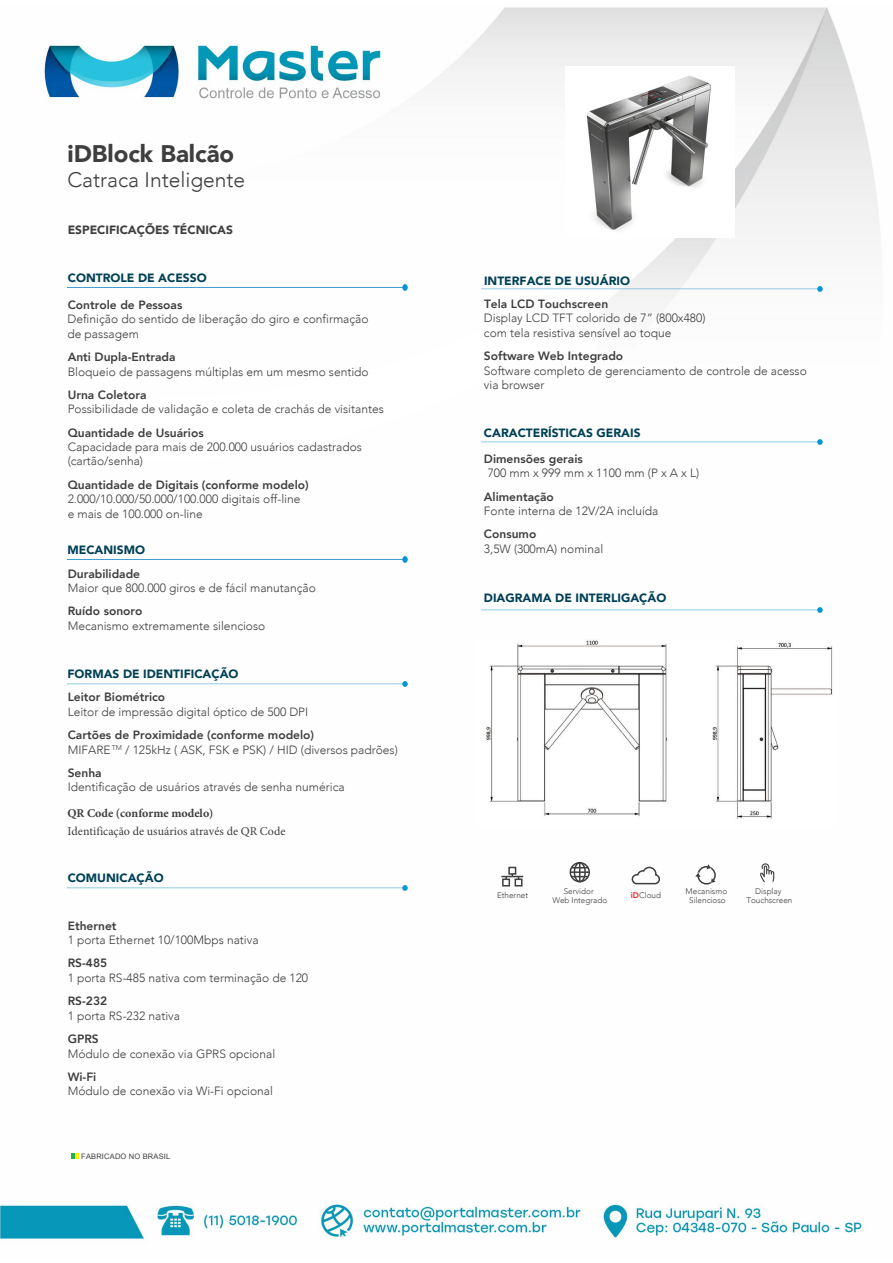
<style>
.page{position:relative;width:893px;height:1263px;background:#fff}
.page>*{position:absolute;margin:0;border:0;box-sizing:border-box;transform-origin:0 0}
.t1{font:900 24px "Avenir";color:#3e3e3f}
.t2{font:300 21px "Avenir";color:#3e3e3f}
.t3{font:300 12px/14.4px "Avenir";color:#3e3e3f}
.t4{font:900 12px/23.4px "Avenir";color:#004055}
.t5{font:12px "Minion Pro";color:#3e3e3f}
.t6{font:900 12px "Avenir";color:#3e3e3f}
.t7{font:800 12px/23.4px "Avenir";color:#3e3e3f}
.t8{font:300 8.1px/9.8px "Avenir";color:#3e3e3f;text-align:center}
.t9{font:7.5px "Arial";letter-spacing:.025em;color:#3e3e3f}
.s1{font-weight:800}
.s2{font-weight:900;color:#004055}
.s3{font-weight:800;color:#3e3e3f}
.s4{font-family:"Minion Pro";font-weight:700}
.s5{font-weight:800;color:#ee2123}
</style>
<div class="page">
<img style="left:0;top:7px;width:880px;height:1233px">
<svg style="left:71px;top:1154px;width:8px;height:5px"></svg>
<img style="left:476px;top:639px;width:361px;height:188px">
<img style="left:565px;top:67px;width:169px;height:171px">
<svg style="left:631px;top:866px;width:30px;height:19px"></svg>
<div style="left:570px;top:862px;width:20px;height:20px;border:2px solid #3e3e3f;border-radius:50%"></div>
<div style="left:574px;top:862px;width:12px;height:20px;border:2px solid #3e3e3f;border-radius:50%"></div>
<svg style="left:570px;top:863px;width:19px;height:19px"></svg>
<svg style="left:501px;top:874px;width:22px;height:5px"></svg>
<div style="left:508px;top:867px;width:8px;height:8px;border:2px solid #3e3e3f"></div>
<div style="left:502px;top:878px;width:8px;height:8px;border:2px solid #3e3e3f"></div>
<div style="left:515px;top:878px;width:8px;height:8px;border:2px solid #3e3e3f"></div>
<svg style="left:760px;top:863px;width:14px;height:19px"></svg>
<div style="left:697px;top:866px;width:19px;height:18px;border:2px solid #3e3e3f;border-radius:50%"></div>
<svg style="left:695px;top:864px;width:21px;height:19px"></svg>
<img style="left:67px;top:885px;width:341px;height:6px">
<img style="left:482px;top:439px;width:341px;height:6px">
<img style="left:67px;top:556px;width:341px;height:6px">
<img style="left:67px;top:681px;width:341px;height:6px">
<img style="left:67px;top:285px;width:341px;height:6px">
<img style="left:482px;top:286px;width:341px;height:6px">
<img style="left:482px;top:607px;width:341px;height:6px">
<p class="t1" style="left:68px;top:133px;width:168px">iDBlock Balcão</p>
<p class="t2" style="left:68px;top:167px;width:179px">Catraca Inteligente</p>
<p class="t6" style="left:68px;top:220px;width:167px">ESPECIFICAÇÕES TÉCNICAS</p>
<p class="t4" style="left:68px;top:265px;width:140px">CONTROLE DE ACESSO</p>
<p class="t3" style="left:68px;top:298px;width:303px"><span class="s1">Controle de Pessoas<br></span>Definição do sentido de liberação do giro e confirmação de passagem</p>
<p class="t3" style="left:68px;top:350px;width:303px"><span class="s1">Anti Dupla-Entrada<br></span>Bloqueio de passagens múltiplas em um mesmo sentido</p>
<p class="t3" style="left:68px;top:387px;width:318px"><span class="s1">Urna Coletora<br></span>Possibilidade de validação e coleta de crachás de visitantes</p>
<p class="t3" style="left:68px;top:425px;width:296px"><span class="s1">Quantidade de Usuários<br></span>Capacidade para mais de 200.000 usuários cadastrados (cartão/senha)</p>
<p class="t3" style="left:68px;top:478px;width:243px"><span class="s1">Quantidade de Digitais (conforme modelo)<br></span>2.000/10.000/50.000/100.000 digitais off-line e mais de 100.000 on-line</p>
<p class="t7" style="left:68px;top:538px;width:79px"><span class="s2">MECANISMO<br></span>Durabilidade</p>
<p class="t3" style="left:68px;top:576px;width:250px;line-height:23.2px">Maior que 800.000 giros e de fácil manutanção<br><span class="s1">Ruído sonoro</span></p>
<p class="t3" style="left:68px;top:618px;width:199px">Mecanismo extremamente silencioso</p>
<p class="t4" style="left:68px;top:662px;width:173px">FORMAS DE IDENTIFICAÇÃO<br><span class="s3">Leitor Biométrico</span></p>
<p class="t3" style="left:68px;top:700px;width:248px;line-height:23.4px">Leitor de impressão digital óptico de 500 DPI<br><span class="s1">Cartões de Proximidade (conforme modelo)</span></p>
<p class="t3" style="left:68px;top:738px;width:332px;line-height:23.4px">MIFARE <sup>TM</sup> / 125kHz ( ASK, FSK e PSK) / HID (diversos padrões)<br><span class="s1">Senha</span></p>
<p class="t3" style="left:68px;top:774px;width:279px;line-height:25.5px">Identificação de usuários através de senha numérica<br><span class="s4">QR Code (conforme modelo)</span></p>
<p class="t5" style="left:68px;top:823px;width:219px">Identificação de usuários através de QR Code</p>
<p class="t4" style="left:68px;top:866px;width:97px">COMUNICAÇÃO</p>
<p class="t3" style="left:68px;top:918px;width:192px"><span class="s1">Ethernet<br></span>1 porta Ethernet 10/100Mbps nativa</p>
<p class="t3" style="left:68px;top:956px;width:242px"><span class="s1">RS-485<br></span>1 porta RS-485 nativa com terminação de 120</p>
<p class="t3" style="left:68px;top:994px;width:114px"><span class="s1">RS-232<br></span>1 porta RS-232 nativa</p>
<p class="t3" style="left:68px;top:1032px;width:209px"><span class="s1">GPRS<br></span>Módulo de conexão via GPRS opcional</p>
<p class="t3" style="left:68px;top:1070px;width:207px"><span class="s1">Wi-Fi<br></span>Módulo de conexão via Wi-Fi opcional</p>
<p class="t9" style="left:81px;top:1151px;width:91px">FABRICADO NO BRASIL</p>
<p class="t4" style="left:484px;top:269px;width:147px">INTERFACE DE USUÁRIO<br><span class="s3">Tela LCD Touchscreen</span></p>
<p class="t3" style="left:484px;top:311px;width:223px">Display LCD TFT colorido de 7” (800x480) com tela resistiva sensível ao toque</p>
<p class="t3" style="left:484px;top:349px;width:324px"><span class="s1">Software Web Integrado<br></span>Software completo de gerenciamento de controle de acesso via browser</p>
<p class="t4" style="left:484px;top:420px;width:158px">CARACTERÍSTICAS GERAIS</p>
<p class="t3" style="left:488px;top:451px;width:213px;text-indent:-4px"><span class="s1">Dimensões gerais<br></span>700 mm x 999 mm x 1100 mm (P x A x L)</p>
<p class="t3" style="left:484px;top:490px;width:176px"><span class="s1">Alimentação<br></span>Fonte interna de 12V/2A incluída</p>
<p class="t3" style="left:484px;top:527px;width:121px"><span class="s1">Consumo<br></span>3,5W (300mA) nominal</p>
<p class="t4" style="left:484px;top:586px;width:184px">DIAGRAMA DE INTERLIGAÇÃO</p>
<p class="t8" style="left:497px;top:891px;width:33px">Ethernet</p>
<p class="t8" style="left:552px;top:886px;width:56px">Servidor<br>Web Integrado</p>
<p class="t8" style="left:686px;top:886px;width:43px">Mecanismo<br>Silencioso</p>
<p class="t8" style="left:746px;top:886px;width:48px">Display<br>Touchscreen</p>
<p class="t8" style="left:631px;top:891px;width:32px"><span class="s5">iD</span>Cloud</p>
</div>
